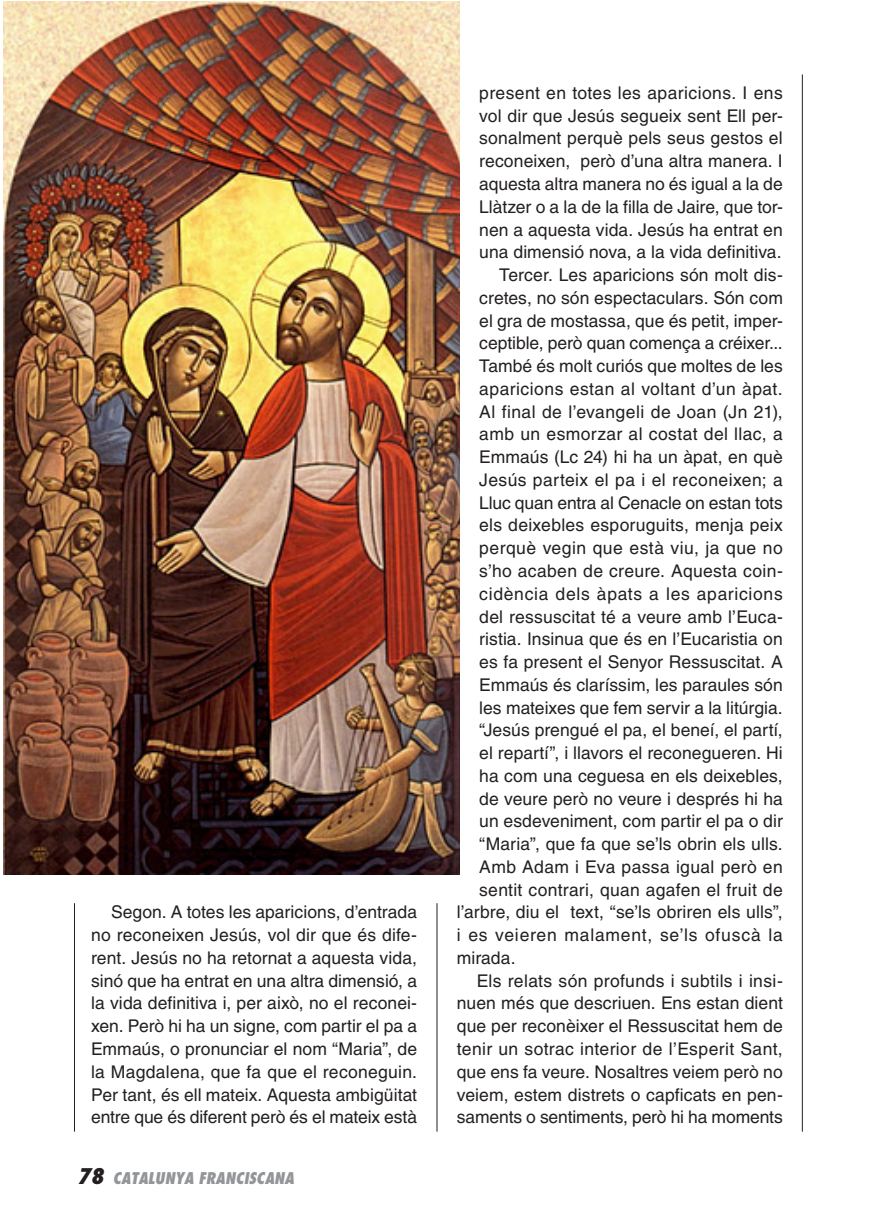
<style>
.page{position:relative;width:874px;height:1221px;background:#fff}
.page>*{position:absolute;margin:0;border:0;box-sizing:border-box;transform-origin:0 0}
.t1{font:17.5px/22.8px "Helvetica LT Std";letter-spacing:.005em;color:#231f20;text-align:justify}
.t2{font:17.5px "Helvetica LT Std";letter-spacing:.025em;color:#231f20}
.t3{font:17.5px "Helvetica LT Std";letter-spacing:.045em;color:#231f20}
.t4{font:17.5px "Helvetica LT Std";letter-spacing:.04em;color:#231f20}
.t5{font:17.5px "Helvetica LT Std";letter-spacing:.03em;color:#231f20}
.t6{font:italic 800 condensed 15.75px "Futura Std";color:#939598}
.s1{font-size:21px;color:#231f20}
</style>
<div class="page">
<hr style="left:801px;top:74px;width:1px;height:1057px;background:#231f20">
<hr style="left:74px;top:903px;width:1px;height:228px;background:#231f20">
<hr style="left:436px;top:903px;width:1px;height:228px;background:#231f20">
<img style="left:4px;top:1px;width:455px;height:873px">
<p class="t1" style="left:91px;top:900px;width:327px;text-indent:20px">Segon. A totes les aparicions, d’entrada no reconeixen Jesús, vol dir que és dife&shy;rent. Jesús no ha retornat a aquesta vida, sinó que ha entrat en una altra dimensió, a la vida definitiva i, per això, no el reconei&shy;xen. Però hi ha un signe, com partir el pa a Emmaús, o pronunciar el nom “Maria”, de la Magdalena, que fa que el reconeguin.<br>Per tant, és ell mateix. Aquesta ambigüitat entre que és diferent però és el mateix està</p>
<p class="t6" style="left:78px;top:1167px;width:217px"><span class="s1">78</span> CATALUNYA FRANCISCANA</p>
<p class="t2" style="left:479px;top:83px;width:305px">present en totes les aparicions. I ens</p>
<p class="t1" style="left:479px;top:104px;width:305px">vol dir que Jesús segueix sent Ell per-</p>
<p class="t1" style="left:479px;top:127px;width:305px">sonalment perquè pels seus gestos el</p>
<p class="t1" style="left:479px;top:150px;width:305px">reconeixen, però d’una altra manera. I</p>
<p class="t1" style="left:479px;top:172px;width:305px">aquesta altra manera no és igual a la de</p>
<p class="t1" style="left:479px;top:195px;width:305px">Llàtzer o a la de la filla de Jaire, que tor-</p>
<p class="t1" style="left:479px;top:218px;width:305px">nen a aquesta vida. Jesús ha entrat en</p>
<p class="t1" style="left:479px;top:241px;width:304px">una dimensió nova, a la vida definitiva.</p>
<p class="t1" style="left:499px;top:263px;width:285px">Tercer. Les aparicions són molt dis-</p>
<p class="t1" style="left:479px;top:286px;width:305px">cretes, no són espectaculars. Són com</p>
<p class="t1" style="left:479px;top:309px;width:305px">el gra de mostassa, que és petit, imper-</p>
<p class="t1" style="left:479px;top:332px;width:305px">ceptible, però quan comença a créixer...</p>
<p class="t1" style="left:479px;top:354px;width:305px">També és molt curiós que moltes de les</p>
<p class="t2" style="left:479px;top:378px;width:305px">aparicions estan al voltant d’un àpat.</p>
<p class="t2" style="left:479px;top:401px;width:305px">Al final de l’evangeli de Joan (Jn 21),</p>
<p class="t2" style="left:479px;top:424px;width:305px">amb un esmorzar al costat del llac, a</p>
<p class="t1" style="left:479px;top:445px;width:305px">Emmaús (Lc 24) hi ha un àpat, en què</p>
<p class="t2" style="left:479px;top:469px;width:305px">Jesús parteix el pa i el reconeixen; a</p>
<p class="t1" style="left:479px;top:491px;width:305px">Lluc quan entra al Cenacle on estan tots</p>
<p class="t1" style="left:479px;top:514px;width:305px">els deixebles esporuguits, menja peix</p>
<p class="t5" style="left:479px;top:538px;width:305px">perquè vegin que està viu, ja que no</p>
<p class="t1" style="left:479px;top:559px;width:305px">s’ho acaben de creure. Aquesta coin-</p>
<p class="t4" style="left:479px;top:583px;width:305px">cidència dels àpats a les aparicions</p>
<p class="t1" style="left:479px;top:605px;width:305px">del ressuscitat té a veure amb l’Euca-</p>
<p class="t1" style="left:479px;top:627px;width:305px">ristia. Insinua que és en l’Eucaristia on</p>
<p class="t1" style="left:479px;top:650px;width:305px">es fa present el Senyor Ressuscitat. A</p>
<p class="t1" style="left:479px;top:673px;width:305px">Emmaús és claríssim, les paraules són</p>
<p class="t1" style="left:479px;top:696px;width:305px">les mateixes que fem servir a la litúrgia.</p>
<p class="t1" style="left:479px;top:718px;width:305px">“Jesús prengué el pa, el beneí, el partí,</p>
<p class="t1" style="left:479px;top:741px;width:305px">el repartí”, i llavors el reconegueren. Hi</p>
<p class="t1" style="left:479px;top:764px;width:305px">ha com una ceguesa en els deixebles,</p>
<p class="t1" style="left:479px;top:787px;width:305px">de veure però no veure i després hi ha</p>
<p class="t1" style="left:479px;top:809px;width:305px">un esdeveniment, com partir el pa o dir</p>
<p class="t1" style="left:479px;top:832px;width:305px">“Maria”, que fa que se’ls obrin els ulls.</p>
<p class="t1" style="left:479px;top:855px;width:305px">Amb Adam i Eva passa igual però en</p>
<p class="t1" style="left:479px;top:878px;width:305px">sentit contrari, quan agafen el fruit de</p>
<p class="t1" style="left:456px;top:900px;width:327px">l’arbre, diu el text, “se’ls obriren els ulls”,</p>
<p class="t3" style="left:456px;top:924px;width:327px">i es veieren malament, se’ls ofuscà la</p>
<p class="t1" style="left:456px;top:946px;width:60px">mirada.</p>
<p class="t1" style="left:476px;top:969px;width:307px">Els relats són profunds i subtils i insi-</p>
<p class="t1" style="left:456px;top:991px;width:327px">nuen més que descriuen. Ens estan dient</p>
<p class="t1" style="left:456px;top:1014px;width:327px">que per reconèixer el Ressuscitat hem de</p>
<p class="t1" style="left:456px;top:1037px;width:327px">tenir un sotrac interior de l’Esperit Sant,</p>
<p class="t1" style="left:456px;top:1060px;width:327px">que ens fa veure. Nosaltres veiem però no</p>
<p class="t1" style="left:456px;top:1082px;width:327px">veiem, estem distrets o capficats en pen-</p>
<p class="t1" style="left:456px;top:1105px;width:327px">saments o sentiments, però hi ha moments</p>
</div>
